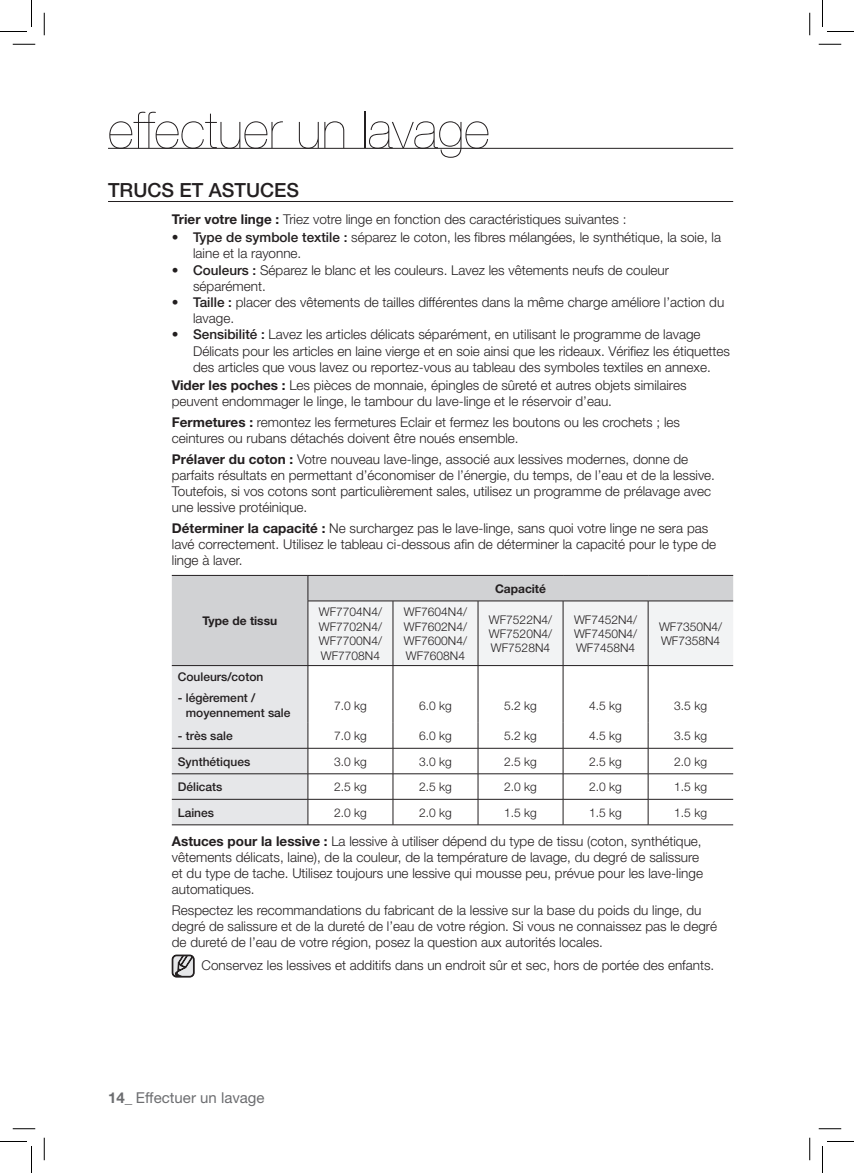
<style>
.page{position:relative;width:854px;height:1173px;background:#fff}
.page>*{position:absolute;margin:0;border:0;box-sizing:border-box;transform-origin:0 0}
.t1{font:200 51px "Helvetica Neue";color:#231f20}
.t2{font:500 19.5px "Helvetica Neue";color:#231f20}
.t3{font:15px "Helvetica Neue";color:#6c6d70}
.t4{font:300 13.5px/16.2px "Helvetica Neue";color:#231f20}
.t5{font:300 12px/14.4px "Helvetica Neue";color:#231f20;text-align:justify}
.t6{font:500 12px/14.4px "Helvetica Neue";color:#231f20}
.t7{font:700 12px "Helvetica Neue";color:#231f20}
.s1{font-weight:700}
.s2{font-weight:500}
</style>
<div class="page">
<hr style="left:108px;top:201px;width:625px;height:1px;background:#231f20">
<svg style="left:172px;top:575px;width:561px;height:249px"></svg>
<hr style="left:172px;top:824px;width:136px;height:1px;background:#231f20">
<hr style="left:308px;top:824px;width:85px;height:1px;background:#231f20">
<hr style="left:393px;top:824px;width:85px;height:1px;background:#231f20">
<hr style="left:478px;top:824px;width:85px;height:1px;background:#231f20">
<hr style="left:563px;top:824px;width:85px;height:1px;background:#231f20">
<hr style="left:648px;top:824px;width:85px;height:1px;background:#231f20">
<hr style="left:108px;top:148px;width:625px;height:1px;background:#231f20">
<svg style="left:171px;top:954px;width:24px;height:23px"></svg>
<svg style="left:13px;top:44px;width:22px;height:1px"></svg>
<svg style="left:819px;top:44px;width:22px;height:1px"></svg>
<svg style="left:13px;top:1128px;width:22px;height:1px"></svg>
<svg style="left:819px;top:1128px;width:22px;height:1px"></svg>
<svg style="left:44px;top:13px;width:1px;height:22px"></svg>
<svg style="left:44px;top:1138px;width:1px;height:22px"></svg>
<svg style="left:809px;top:13px;width:1px;height:22px"></svg>
<svg style="left:809px;top:1138px;width:1px;height:22px"></svg>
<svg style="left:0;top:0;width:32px;height:32px"></svg>
<svg style="left:0;top:1141px;width:32px;height:32px"></svg>
<svg style="left:822px;top:0;width:32px;height:32px"></svg>
<svg style="left:822px;top:1141px;width:32px;height:32px"></svg>
<h1 class="t1" style="left:108px;top:101px;width:383px">effectuer un lavage</h1>
<h2 class="t2" style="left:108px;top:178px;width:193px">TRUCS ET ASTUCES</h2>
<p class="t4" style="left:172px;top:211px;width:456px"><span class="s1">Trier votre linge :</span> Triez votre linge en fonction des caractéristiques suivantes :</p>
<p class="t4" style="left:193px;top:229px;width:529px;text-indent:-21px"><span class="s1">•</span> <span class="s2">Type de symbole textile :</span> séparez le coton, les fibres mélangées, le synthétique, la soie, la laine et la rayonne.</p>
<p class="t4" style="left:193px;top:261px;width:477px;text-indent:-21px"><span class="s2">• Couleurs :</span> Séparez le blanc et les couleurs. Lavez les vêtements neufs de couleur séparément.</p>
<p class="t4" style="left:193px;top:294px;width:533px;text-indent:-21px"><span class="s2">• Taille :</span> placer des vêtements de tailles différentes dans la même charge améliore l’action du lavage.</p>
<p class="t4" style="left:193px;top:326px;width:538px;text-indent:-21px"><span class="s2">• Sensibilité :</span> Lavez les articles délicats séparément, en utilisant le programme de lavage<br>Délicats pour les articles en laine vierge et en soie ainsi que les rideaux. Vérifiez les étiquettes des articles que vous lavez ou reportez-vous au tableau des symboles textiles en annexe.</p>
<p class="t4" style="left:172px;top:377px;width:516px"><span class="s1">Vider les poches :</span> Les pièces de monnaie, épingles de sûreté et autres objets similaires peuvent endommager le linge, le tambour du lave-linge et le réservoir d’eau.</p>
<p class="t4" style="left:172px;top:414px;width:510px"><span class="s1">Fermetures :</span> remontez les fermetures Eclair et fermez les boutons ou les crochets ; les ceintures ou rubans détachés doivent être noués ensemble.</p>
<p class="t4" style="left:172px;top:450px;width:545px"><span class="s1">Prélaver du coton :</span> Votre nouveau lave-linge, associé aux lessives modernes, donne de parfaits résultats en permettant d’économiser de l’énergie, du temps, de l’eau et de la lessive.<br>Toutefois, si vos cotons sont particulièrement sales, utilisez un programme de prélavage avec une lessive protéinique.</p>
<p class="t4" style="left:172px;top:519px;width:546px"><span class="s1">Déterminer la capacité :</span> Ne surchargez pas le lave-linge, sans quoi votre linge ne sera pas lavé correctement. Utilisez le tableau ci-dessous afin de déterminer la capacité pour le type de linge à laver.</p>
<p class="t7" style="left:202px;top:613px;width:76px">Type de tissu</p>
<p class="t7" style="left:495px;top:581px;width:53px">Capacité</p>
<p class="t5" style="left:319px;top:605px;width:65px">WF7704N4/ WF7702N4/ WF7700N4/ WF7708N4</p>
<p class="t5" style="left:404px;top:605px;width:65px">WF7604N4/ WF7602N4/ WF7600N4/ WF7608N4</p>
<p class="t5" style="left:489px;top:612px;width:65px">WF7522N4/ WF7520N4/ WF7528N4</p>
<p class="t5" style="left:574px;top:612px;width:65px">WF7452N4/ WF7450N4/ WF7458N4</p>
<p class="t5" style="left:659px;top:619px;width:65px">WF7350N4/<br>WF7358N4</p>
<p class="t6" style="left:178px;top:669px;width:87px">Couleurs/coton</p>
<p class="t6" style="left:186px;top:691px;width:106px;text-indent:-8px">- légèrement / moyennement sale</p>
<p class="t5" style="left:334px;top:698px;width:34px">7.0 kg</p>
<p class="t5" style="left:419px;top:698px;width:34px">6.0 kg</p>
<p class="t5" style="left:504px;top:698px;width:34px">5.2 kg</p>
<p class="t5" style="left:589px;top:698px;width:34px">4.5 kg</p>
<p class="t5" style="left:674px;top:698px;width:34px">3.5 kg</p>
<p class="t6" style="left:178px;top:728px;width:56px">- très sale</p>
<p class="t5" style="left:334px;top:728px;width:34px">7.0 kg</p>
<p class="t5" style="left:419px;top:728px;width:34px">6.0 kg</p>
<p class="t5" style="left:504px;top:728px;width:34px">5.2 kg</p>
<p class="t5" style="left:589px;top:728px;width:34px">4.5 kg</p>
<p class="t5" style="left:674px;top:728px;width:34px">3.5 kg</p>
<p class="t6" style="left:178px;top:754px;width:74px">Synthétiques</p>
<p class="t5" style="left:334px;top:754px;width:34px">3.0 kg</p>
<p class="t5" style="left:419px;top:754px;width:34px">3.0 kg</p>
<p class="t5" style="left:504px;top:754px;width:34px">2.5 kg</p>
<p class="t5" style="left:589px;top:754px;width:34px">2.5 kg</p>
<p class="t5" style="left:674px;top:754px;width:34px">2.0 kg</p>
<p class="t6" style="left:178px;top:779px;width:46px">Délicats</p>
<p class="t5" style="left:334px;top:779px;width:34px">2.5 kg</p>
<p class="t5" style="left:419px;top:779px;width:34px">2.5 kg</p>
<p class="t5" style="left:504px;top:779px;width:34px">2.0 kg</p>
<p class="t5" style="left:589px;top:779px;width:34px">2.0 kg</p>
<p class="t5" style="left:674px;top:779px;width:34px">1.5 kg</p>
<p class="t6" style="left:178px;top:805px;width:38px">Laines</p>
<p class="t5" style="left:334px;top:805px;width:34px">2.0 kg</p>
<p class="t5" style="left:419px;top:805px;width:34px">2.0 kg</p>
<p class="t5" style="left:504px;top:805px;width:34px">1.5 kg</p>
<p class="t5" style="left:589px;top:805px;width:34px">1.5 kg</p>
<p class="t5" style="left:674px;top:805px;width:34px">1.5 kg</p>
<p class="t4" style="left:172px;top:833px;width:533px"><span class="s1">Astuces pour la lessive :</span> La lessive à utiliser dépend du type de tissu (coton, synthétique, vêtements délicats, laine), de la couleur, de la température de lavage, du degré de salissure et du type de tache. Utilisez toujours une lessive qui mousse peu, prévue pour les lave-linge automatiques.</p>
<p class="t4" style="left:172px;top:902px;width:547px">Respectez les recommandations du fabricant de la lessive sur la base du poids du linge, du degré de salissure et de la dureté de l’eau de votre région. Si vous ne connaissez pas le degré de dureté de l’eau de votre région, posez la question aux autorités locales.</p>
<p class="t4" style="left:202px;top:957px;width:514px">Conservez les lessives et additifs dans un endroit sûr et sec, hors de portée des enfants.</p>
<p class="t3" style="left:108px;top:1088px;width:158px"><span class="s1">14_</span> Effectuer un lavage</p>
</div>
